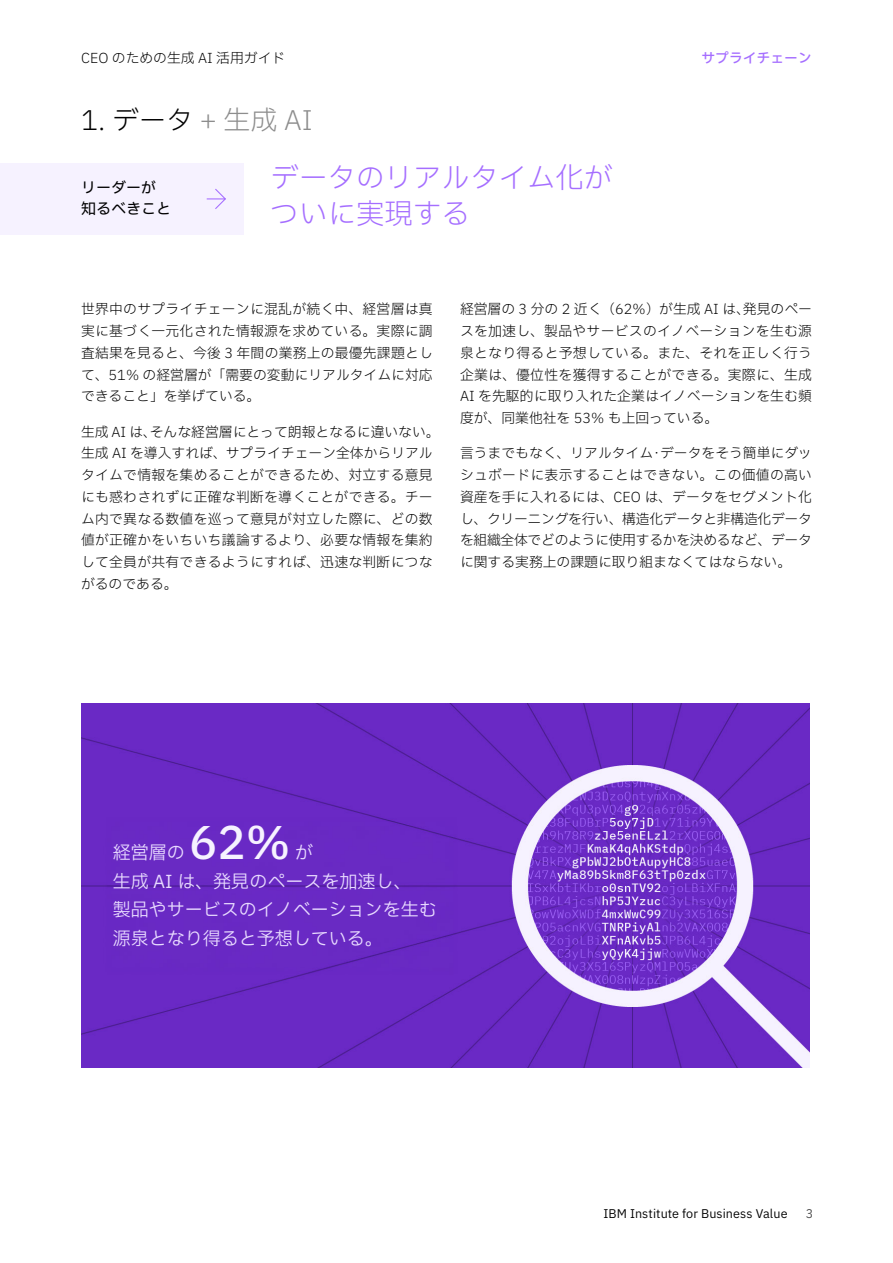
<style>
.page{position:relative;width:893px;height:1263px;background:#fff}
.page>*{position:absolute;margin:0;border:0;box-sizing:border-box;transform-origin:0 0}
.t1{font:45px "IBM Plex Sans JP Medm";color:#f6f2ff}
.what_title{font:300 28.5px/36px "IBM Plex Sans JP";color:#a56eff}
.t2{font:300 27px "IBM Plex Sans JP";color:#000}
.t3{font:18px/28.5px "IBM Plex Sans JP";color:#e8daff}
.what{font:15px/21px "IBM Plex Sans JP Text";color:#000}
.Body_Reg__9_5_14{font:300 13.8px/21.8px "IBM Plex Sans JP";letter-spacing:.01em;color:#000;text-align:justify}
.t4{font:13.8px "IBM Plex Sans JP Medm";color:#a56eff}
.t5{font:12px "IBM Plex Sans JP";letter-spacing:.005em;color:#000}
.s1{color:#8d8d8d}
</style>
<div class="page">
<img style="left:81px;top:703px;width:728px;height:364px">
<div style="left:0;top:163px;width:243px;height:72px;background:#f6f2ff"></div>
<svg style="left:206px;top:188px;width:20px;height:21px"></svg>
<p class="Body_Reg__9_5_14" style="left:81px;top:47px;width:206px">CEO のための生成 AI 活用ガイド</p>
<p class="t4" style="left:701px;top:48px;width:112px">サプライチェーン</p>
<p class="t2" style="left:81px;top:101px;width:233px">1. データ <span class="s1">+ 生成 AI</span></p>
<p class="what_title" style="left:270px;top:158px;width:344px">データのリアルタイム化がついに実現する</p>
<p class="what" style="left:81px;top:176px;width:91px">リーダーが知るべきこと</p>
<p class="Body_Reg__9_5_14" style="left:81px;top:298px;width:353px">世界中のサプライチェーンに混乱が続く中、経営層は真実に基づく一元化された情報源を求めている。実際に調査結果を見ると、今後 3 年間の業務上の最優先課題として、51% の経営層が「需要の変動にリアルタイムに対応できること」を挙げている。</p>
<p class="Body_Reg__9_5_14" style="left:81px;top:420px;width:360px;text-align:left">生成 AI は、そんな経営層にとって朗報となるに違いない。生成 AI を導入すれば、サプライチェーン全体からリアルタイムで情報を集めることができるため、対立する意見にも惑わされずに正確な判断を導くことができる。チーム内で異なる数値を巡って意見が対立した際に、どの数値が正確かをいちいち議論するより、必要な情報を集約して全員が共有できるようにすれば、迅速な判断につながるのである。</p>
<p class="Body_Reg__9_5_14" style="left:460px;top:298px;width:353px">経営層の 3 分の 2 近く（62%）が生成 AI は、発見のペースを加速し、製品やサービスのイノベーションを生む源泉となり得ると予想している。また、それを正しく行う企業は、優位性を獲得することができる。実際に、生成AI を先駆的に取り入れた企業はイノベーションを生む頻度が、同業他社を 53% も上回っている。</p>
<p class="Body_Reg__9_5_14" style="left:460px;top:442px;width:353px">言うまでもなく、リアルタイム・データをそう簡単にダッシュボードに表示することはできない。この価値の高い資産を手に入れるには、CEO は、データをセグメント化し、クリーニングを行い、構造化データと非構造化データを組織全体でどのように使用するかを決めるなど、データに関する実務上の課題に取り組まなくてはならない。</p>
<p class="t1" style="left:189px;top:809px;width:103px">62%</p>
<p class="t3" style="left:113px;top:837px;width:326px;text-indent:182px">が<br>生成 AI は、発見のペースを加速し、<br>製品やサービスのイノベーションを生む源泉となり得ると予想している。</p>
<p class="t3" style="left:113px;top:837px;width:73px">経営層の</p>
<p class="t5" style="left:603px;top:1205px;width:186px">IBM Institute for Business Value</p>
<p class="t5" style="left:805px;top:1205px;width:9px">3</p>
</div>
